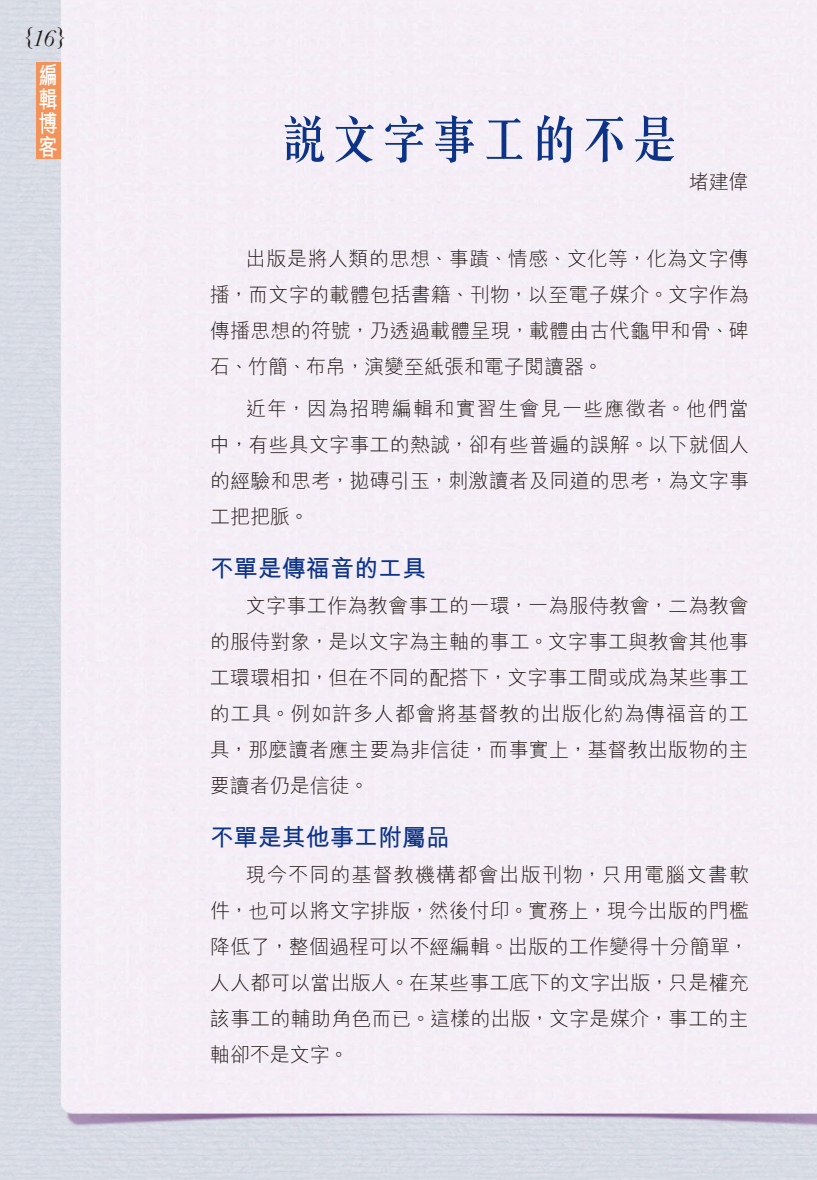
<style>
.page{position:relative;width:817px;height:1180px;background:#fff}
.page>*{position:absolute;margin:0;border:0;box-sizing:border-box;transform-origin:0 0}
.t1{font:500 50px "C Song 3 HK";color:#0c3388}
.t2{font:700 24px "M Hei HK";color:#0c3388}
.t3{font:700 24px/24px "M Hei HK";color:#fff;text-align:justify;scale:.8 1}
.t4{font:italic 24px "Baskerville";color:#221815}
.t5{font:300 20px/36px "M Hei HK";letter-spacing:.01em;color:#221815;text-align:justify}
</style>
<div class="page">
<img style="left:0;top:0;width:816px;height:1179px">
<div style="left:36px;top:62px;width:24px;height:96px;background:#f1935a"></div>
<p class="t4" style="left:23px;top:22px;width:45px">{16}</p>
<p class="t3" style="left:39px;top:61px;width:24px">編輯博客</p>
<h1 class="t1" style="left:279px;top:101px;width:401px">說文字事工的不是</h1>
<p class="t5" style="left:688px;top:163px;width:61px">堵建偉</p>
<p class="t5" style="left:210px;top:240px;width:540px;text-indent:36px">出版是將人類的思想、事蹟、情感、文化等，化為文字傳播，而文字的載體包括書籍、刊物，以至電子媒介。文字作為傳播思想的符號，乃透過載體呈現，載體由古代龜甲和骨、碑石、竹簡、布帛，演變至紙張和電子閱讀器。</p>
<p class="t5" style="left:210px;top:389px;width:540px;text-indent:36px">近年，因為招聘編輯和實習生會見一些應徵者。他們當中，有些具文字事工的熱誠，卻有些普遍的誤解。以下就個人的經驗和思考，拋磚引玉，刺激讀者及同道的思考，為文字事工把把脈。</p>
<p class="t2" style="left:210px;top:550px;width:217px">不單是傳福音的工具</p>
<p class="t5" style="left:210px;top:586px;width:540px;text-indent:36px">文字事工作為教會事工的一環，一為服侍教會，二為教會的服侍對象，是以文字為主軸的事工。文字事工與教會其他事工環環相扣，但在不同的配搭下，文字事工間或成為某些事工的工具。例如許多人都會將基督教的出版化約為傳福音的工具，那麼讀者應主要為非信徒，而事實上，基督教出版物的主要讀者仍是信徒。</p>
<p class="t2" style="left:210px;top:819px;width:241px">不單是其他事工附屬品</p>
<p class="t5" style="left:210px;top:855px;width:540px;text-indent:36px">現今不同的基督教機構都會出版刊物，只用電腦文書軟件，也可以將文字排版，然後付印。實務上，現今出版的門檻降低了，整個過程可以不經編輯。出版的工作變得十分簡單，人人都可以當出版人。在某些事工底下的文字出版，只是權充該事工的輔助角色而已。這樣的出版，文字是媒介，事工的主軸卻不是文字。</p>
</div>
